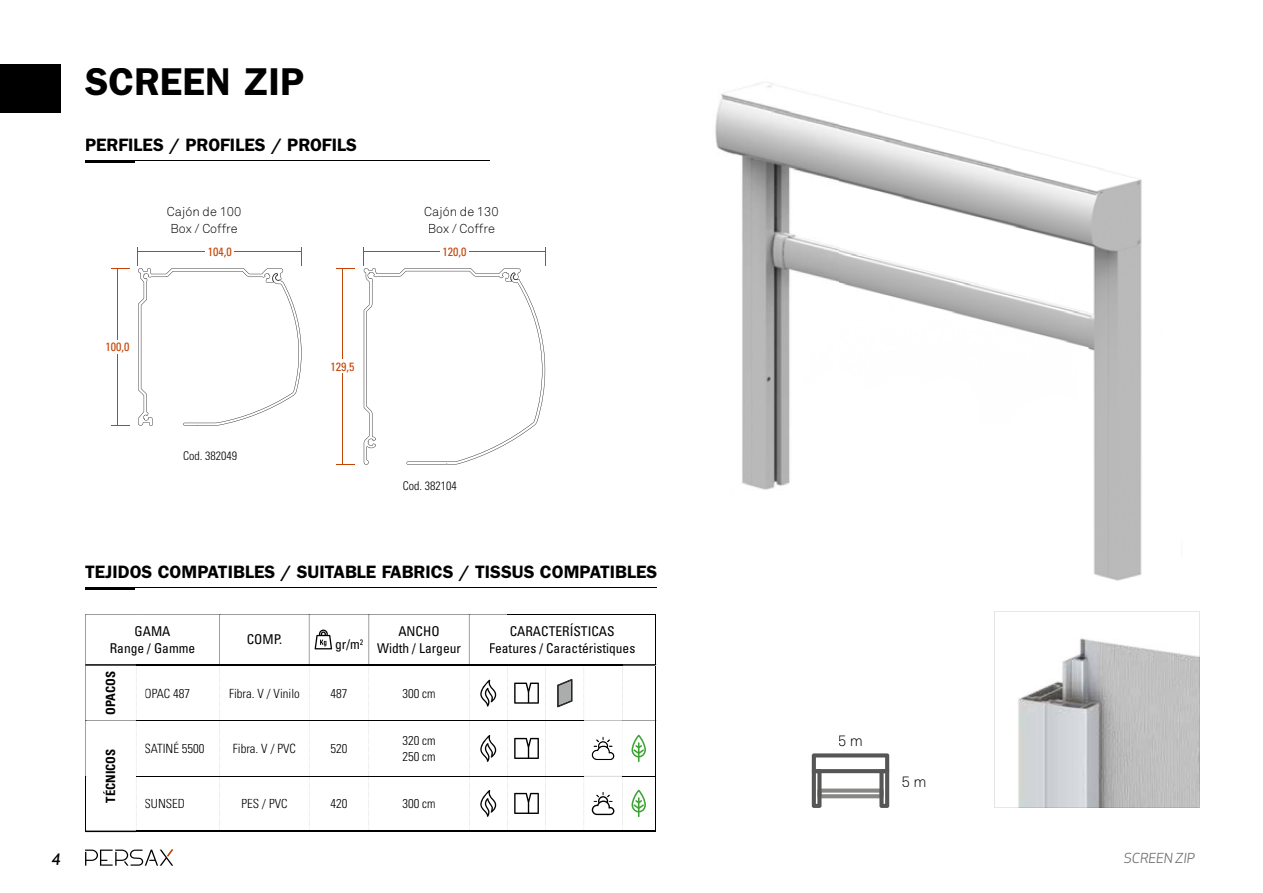
<style>
.page{position:relative;width:1263px;height:893px;background:#fff}
.page>*{position:absolute;margin:0;border:0;box-sizing:border-box;transform-origin:0 0}
.t1{font:600 39px "ITC Franklin Gothic Std";color:#000}
.t2{font:600 18px "ITC Franklin Gothic Std";color:#000}
.t3{font:300 15px "Akkurat Std";color:#000}
.t4{font:italic 500 15px "Apex New";color:#000}
.t5{font:condensed 13.5px/16.5px "Univers LT Std";color:#000;text-align:center}
.t6{font:italic 13.5px "Apex New";color:#6f6f6e}
.t7{font:300 condensed 12.75px/16.5px "Univers LT Std";color:#000}
.t8{font:300 12.75px/16.5px "Akkurat Std";color:#000}
.t9{font:700 condensed 12.75px "Univers LT Std";color:#000}
.t10{font:condensed 12px "Univers LT Std";color:#c54304}
.t11{font:300 condensed 12px "Univers LT Std";color:#000}
</style>
<div class="page">
<svg style="left:85px;top:850px;width:88px;height:16px"></svg>
<hr style="left:135px;top:160px;width:355px;height:1px;background:#000">
<hr style="left:135px;top:587px;width:522px;height:1px;background:#000">
<hr style="left:85px;top:160px;width:50px;height:3px;background:#000">
<hr style="left:85px;top:587px;width:50px;height:3px;background:#000">
<div style="left:0;top:64px;width:61px;height:49px;background:#000"></div>
<img style="left:715px;top:83px;width:427px;height:498px">
<svg style="left:995px;top:611px;width:204px;height:197px"></svg>
<hr style="left:117px;top:269px;width:1px;height:156px;background:#c54304">
<hr style="left:342px;top:269px;width:1px;height:195px;background:#c54304">
<svg style="left:112px;top:425px;width:18px;height:1px"></svg>
<svg style="left:337px;top:464px;width:18px;height:1px"></svg>
<svg style="left:112px;top:268px;width:18px;height:1px"></svg>
<svg style="left:337px;top:268px;width:18px;height:1px"></svg>
<div style="left:103px;top:340px;width:29px;height:13px;background:#fff"></div>
<div style="left:328px;top:360px;width:29px;height:13px;background:#fff"></div>
<svg style="left:363px;top:247px;width:183px;height:218px"></svg>
<svg style="left:137px;top:247px;width:165px;height:179px"></svg>
<hr style="left:655px;top:615px;width:1px;height:49px;background:#000">
<svg style="left:545px;top:667px;width:1px;height:164px"></svg>
<svg style="left:622px;top:777px;width:1px;height:54px"></svg>
<hr style="left:507px;top:721px;width:39px;height:1px;background:#000">
<hr style="left:546px;top:721px;width:38px;height:1px;background:#000">
<hr style="left:507px;top:614px;width:39px;height:1px;background:#000">
<hr style="left:546px;top:614px;width:38px;height:1px;background:#000">
<hr style="left:584px;top:614px;width:38px;height:1px;background:#000">
<hr style="left:622px;top:614px;width:33px;height:1px;background:#000">
<hr style="left:507px;top:664px;width:39px;height:2px;background:#000">
<hr style="left:546px;top:664px;width:38px;height:2px;background:#000">
<hr style="left:584px;top:664px;width:38px;height:2px;background:#000">
<svg style="left:622px;top:664px;width:33px;height:58px"></svg>
<hr style="left:507px;top:776px;width:39px;height:1px;background:#000">
<hr style="left:546px;top:776px;width:38px;height:1px;background:#000">
<hr style="left:622px;top:776px;width:33px;height:1px;background:#000">
<hr style="left:507px;top:831px;width:39px;height:1px;background:#000">
<hr style="left:546px;top:831px;width:38px;height:1px;background:#000">
<hr style="left:584px;top:831px;width:38px;height:1px;background:#000">
<hr style="left:622px;top:831px;width:33px;height:1px;background:#000">
<hr style="left:655px;top:666px;width:1px;height:55px;background:#000">
<hr style="left:655px;top:721px;width:1px;height:55px;background:#000">
<hr style="left:655px;top:776px;width:1px;height:55px;background:#000">
<svg style="left:514px;top:683px;width:25px;height:21px"></svg>
<svg style="left:557px;top:679px;width:15px;height:28px"></svg>
<svg style="left:514px;top:738px;width:25px;height:21px"></svg>
<svg style="left:631px;top:735px;width:15px;height:27px"></svg>
<svg style="left:85px;top:614px;width:423px;height:218px"></svg>
<svg style="left:514px;top:793px;width:25px;height:21px"></svg>
<svg style="left:592px;top:796px;width:22px;height:19px"></svg>
<svg style="left:631px;top:790px;width:15px;height:27px"></svg>
<svg style="left:812px;top:753px;width:77px;height:55px"></svg>
<img style="left:591px;top:736px;width:24px;height:24px">
<h1 class="t1" style="left:85px;top:59px;width:221px">SCREEN ZIP</h1>
<h2 class="t2" style="left:85px;top:134px;width:273px">PERFILES / PROFILES / PROFILS</h2>
<p class="t8" style="left:167px;top:203px;width:76px">Cajón de 100<br>Box / Coffre</p>
<p class="t8" style="left:424px;top:203px;width:76px">Cajón de 130<br>Box / Coffre</p>
<p class="t10" style="left:105px;top:339px;width:25px">100,0</p>
<p class="t10" style="left:208px;top:244px;width:25px">104,0</p>
<p class="t10" style="left:443px;top:244px;width:25px">120,0</p>
<p class="t11" style="left:183px;top:448px;width:55px">Cod. 382049</p>
<p class="t10" style="left:330px;top:359px;width:25px">129,5</p>
<p class="t11" style="left:403px;top:478px;width:55px">Cod. 382104</p>
<h2 class="t2" style="left:85px;top:561px;width:574px">TEJIDOS COMPATIBLES / SUITABLE FABRICS / TISSUS COMPATIBLES</h2>
<p class="t5" style="left:110px;top:623px;width:87px">GAMA<br>Range / Gamme</p>
<p class="t5" style="left:247px;top:631px;width:37px">COMP.</p>
<p class="t5" style="left:335px;top:636px;width:30px">gr/m<sup>2</sup></p>
<p class="t5" style="left:377px;top:623px;width:85px">ANCHO<br>Width / Largeur</p>
<p class="t5" style="left:489px;top:623px;width:148px">CARACTERÍSTICAS<br>Features / Caractéristiques</p>
<p class="t9" style="left:103px;top:715px;width:46px;rotate:-90deg">OPACOS</p>
<p class="t9" style="left:103px;top:803px;width:55px;rotate:-90deg">TÉCNICOS</p>
<p class="t7" style="left:145px;top:685px;width:47px">OPAC 487</p>
<p class="t7" style="left:229px;top:685px;width:72px">Fibra. V / Vinilo</p>
<p class="t7" style="left:330px;top:685px;width:18px">487</p>
<p class="t7" style="left:402px;top:685px;width:35px">300 cm</p>
<p class="t7" style="left:145px;top:740px;width:61px">SATINÉ 5500</p>
<p class="t7" style="left:233px;top:740px;width:65px">Fibra. V / PVC</p>
<p class="t7" style="left:330px;top:740px;width:18px">520</p>
<p class="t7" style="left:402px;top:732px;width:35px">320 cm<br>250 cm</p>
<p class="t7" style="left:145px;top:795px;width:42px">SUNSED</p>
<p class="t7" style="left:241px;top:795px;width:48px">PES / PVC</p>
<p class="t7" style="left:330px;top:795px;width:18px">420</p>
<p class="t7" style="left:402px;top:795px;width:35px">300 cm</p>
<p class="t3" style="left:838px;top:732px;width:26px">5 m</p>
<p class="t3" style="left:902px;top:772px;width:26px">5 m</p>
<p class="t4" style="left:52px;top:848px;width:10px">4</p>
<p class="t6" style="left:1124px;top:850px;width:73px">SCREEN ZIP</p>
</div>
